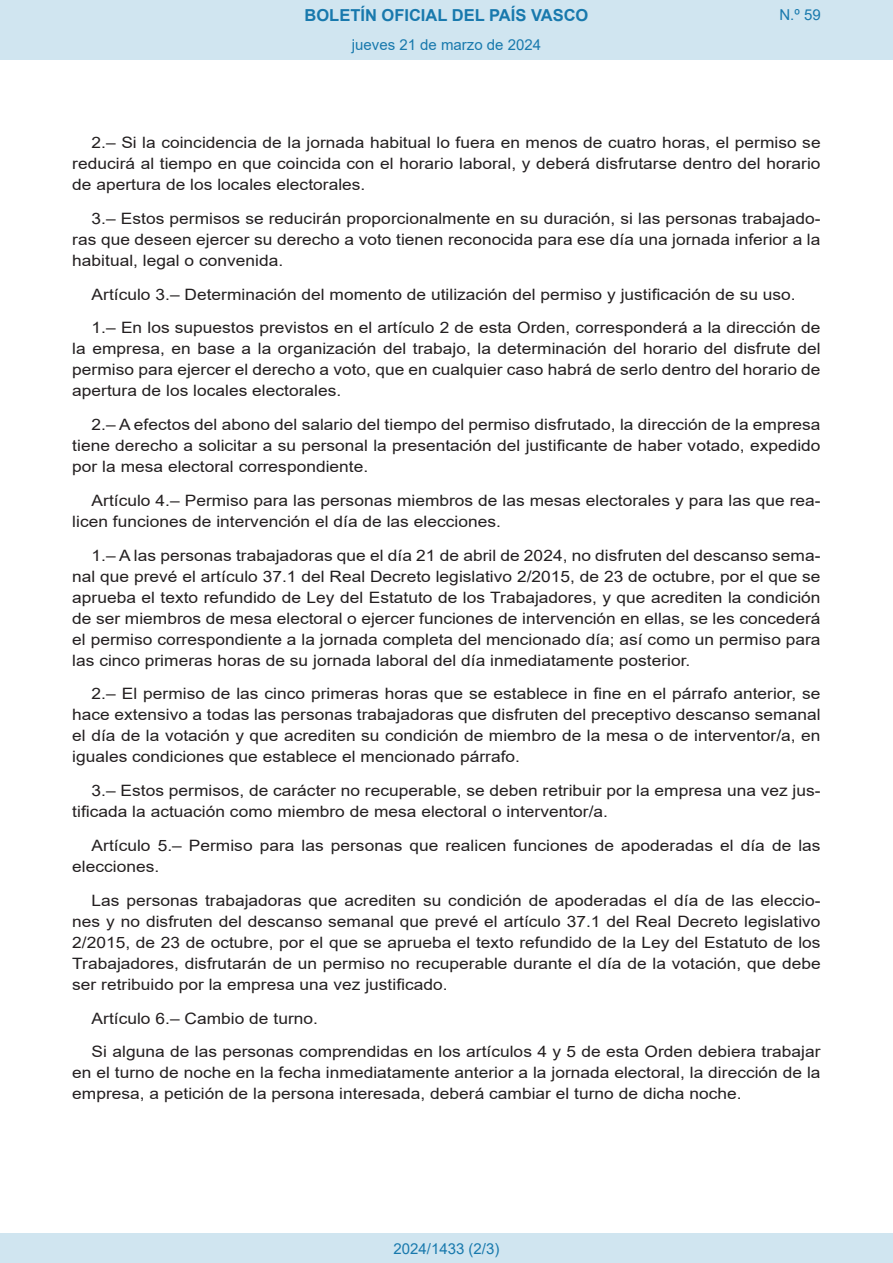
<style>
.page{position:relative;width:893px;height:1263px;background:#fff}
.page>*{position:absolute;margin:0;border:0;box-sizing:border-box;transform-origin:0 0}
.t1{font:700 16.5px "Arial";color:#1879ad}
.BOPVDetalle{font:15.6px/21px "Arial";color:#231f20;text-align:justify;scale:1.11 1}
.Paginacion_Centro{font:15px "Arial";color:#1879ad}
</style>
<div class="page">
<div style="left:0;top:0;width:893px;height:60px;background:#d0e5f0"></div>
<div style="left:0;top:1233px;width:893px;height:30px;background:#d0e5f0"></div>
<p class="t1" style="left:305px;top:3px;width:285px">BOLETÍN OFICIAL DEL PAÍS VASCO</p>
<p class="Paginacion_Centro" style="left:352px;top:35px;width:191px">jueves 21 de marzo de 2024</p>
<p class="Paginacion_Centro" style="left:779px;top:5px;width:43px">N.º 59</p>
<p class="BOPVDetalle" style="left:72px;top:132px;width:676px;text-indent:19px">2.– Si la coincidencia de la jornada habitual lo fuera en menos de cuatro horas, el permiso se reducirá al tiempo en que coincida con el horario laboral, y deberá disfrutarse dentro del horario de apertura de los locales electorales.</p>
<p class="BOPVDetalle" style="left:72px;top:208px;width:676px;text-indent:19px">3.– Estos permisos se reducirán proporcionalmente en su duración, si las personas trabajado&shy;ras que deseen ejercer su derecho a voto tienen reconocida para ese día una jornada inferior a la habitual, legal o convenida.</p>
<p class="BOPVDetalle" style="left:92px;top:284px;width:636px">Artículo 3.– Determinación del momento de utilización del permiso y justificación de su uso.</p>
<p class="BOPVDetalle" style="left:72px;top:317px;width:676px;text-indent:19px">1.– En los supuestos previstos en el artículo 2 de esta Orden, corresponderá a la dirección de la empresa, en base a la organización del trabajo, la determinación del horario del disfrute del permiso para ejercer el derecho a voto, que en cualquier caso habrá de serlo dentro del horario de apertura de los locales electorales.</p>
<p class="BOPVDetalle" style="left:72px;top:414px;width:676px;text-indent:19px">2.– A efectos del abono del salario del tiempo del permiso disfrutado, la dirección de la empresa tiene derecho a solicitar a su personal la presentación del justificante de haber votado, expedido por la mesa electoral correspondiente.</p>
<p class="BOPVDetalle" style="left:72px;top:490px;width:676px;text-indent:19px">Artículo 4.– Permiso para las personas miembros de las mesas electorales y para las que rea&shy;licen funciones de intervención el día de las elecciones.</p>
<p class="BOPVDetalle" style="left:72px;top:545px;width:676px;text-indent:19px">1.– A las personas trabajadoras que el día 21 de abril de 2024, no disfruten del descanso sema&shy;nal que prevé el artículo 37.1 del Real Decreto legislativo 2/2015, de 23 de octubre, por el que se aprueba el texto refundido de Ley del Estatuto de los Trabajadores, y que acrediten la condición de ser miembros de mesa electoral o ejercer funciones de intervención en ellas, se les concederá el permiso correspondiente a la jornada completa del mencionado día; así como un permiso para las cinco primeras horas de su jornada laboral del día inmediatamente posterior.</p>
<p class="BOPVDetalle" style="left:72px;top:683px;width:676px;text-indent:19px">2.– El permiso de las cinco primeras horas que se establece in fine en el párrafo anterior, se hace extensivo a todas las personas trabajadoras que disfruten del preceptivo descanso semanal el día de la votación y que acrediten su condición de miembro de la mesa o de interventor/a, en iguales condiciones que establece el mencionado párrafo.</p>
<p class="BOPVDetalle" style="left:72px;top:780px;width:676px;text-indent:19px">3.– Estos permisos, de carácter no recuperable, se deben retribuir por la empresa una vez jus&shy;tificada la actuación como miembro de mesa electoral o interventor/a.</p>
<p class="BOPVDetalle" style="left:72px;top:835px;width:676px;text-indent:19px">Artículo 5.– Permiso para las personas que realicen funciones de apoderadas el día de las elecciones.</p>
<p class="BOPVDetalle" style="left:72px;top:890px;width:676px;text-indent:19px">Las personas trabajadoras que acrediten su condición de apoderadas el día de las eleccio&shy;nes y no disfruten del descanso semanal que prevé el artículo 37.1 del Real Decreto legislativo 2/2015, de 23 de octubre, por el que se aprueba el texto refundido de la Ley del Estatuto de los Trabajadores, disfrutarán de un permiso no recuperable durante el día de la votación, que debe ser retribuido por la empresa una vez justificado.</p>
<p class="BOPVDetalle" style="left:92px;top:1007px;width:205px">Artículo 6.– Cambio de turno.</p>
<p class="BOPVDetalle" style="left:72px;top:1041px;width:676px;text-indent:19px">Si alguna de las personas comprendidas en los artículos 4 y 5 de esta Orden debiera trabajar en el turno de noche en la fecha inmediatamente anterior a la jornada electoral, la dirección de la empresa, a petición de la persona interesada, deberá cambiar el turno de dicha noche.</p>
<p class="Paginacion_Centro" style="left:393px;top:1238px;width:107px">2024/1433 (2/3)</p>
</div>
